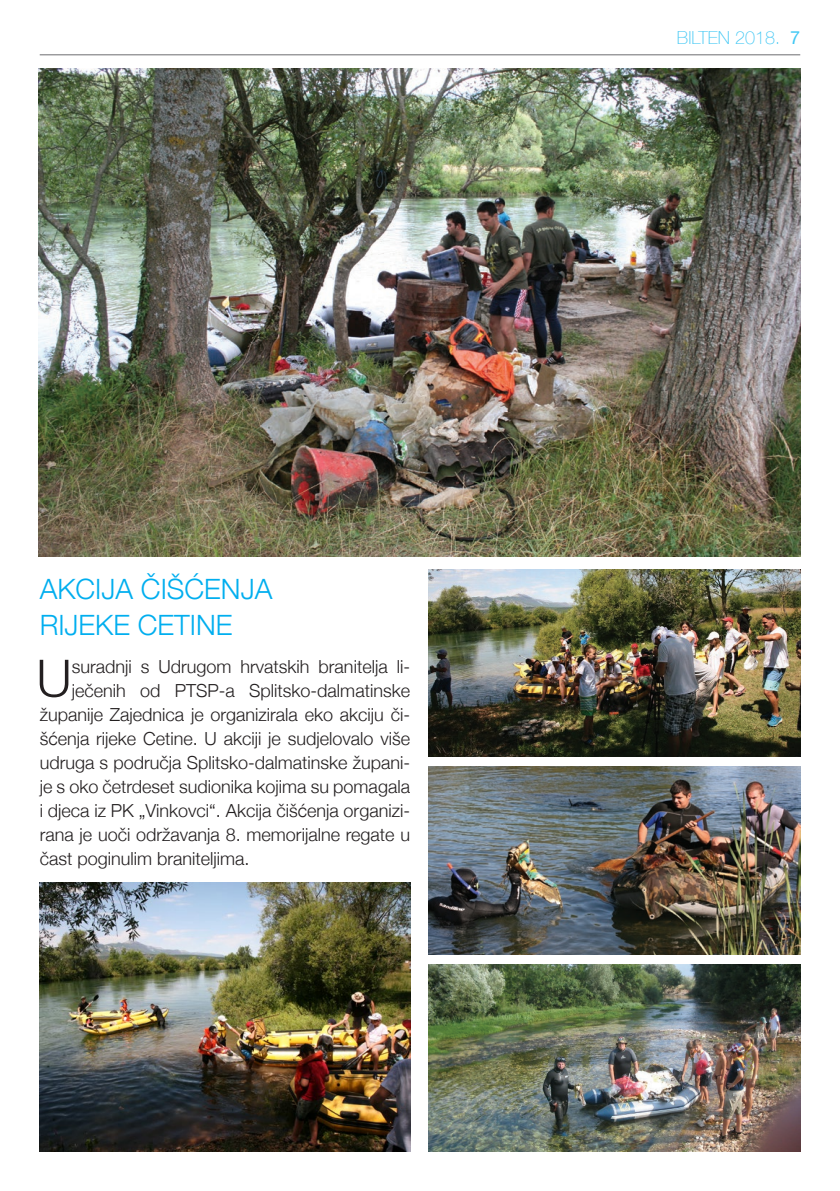
<style>
.page{position:relative;width:840px;height:1191px;background:#fff}
.page>*{position:absolute;margin:0;border:0;box-sizing:border-box;transform-origin:0 0}
.t1{font:300 51.6px "Helvetica Neue";color:#231f20}
.t2{font:300 28px/36px "Helvetica Neue";color:#00aeef}
.t3{font:300 18px "Helvetica Neue";color:#231f20}
.t4{font:100 18px "Helvetica Neue";color:#40c7f4}
.s1{font-weight:400}
</style>
<div class="page">
<hr style="left:40px;top:54px;width:759px;height:1px;background:#6c6d70">
<img style="left:38px;top:68px;width:761px;height:489px">
<img style="left:428px;top:767px;width:371px;height:187px">
<img style="left:428px;top:964px;width:371px;height:187px">
<img style="left:40px;top:882px;width:370px;height:269px">
<img style="left:428px;top:570px;width:371px;height:187px">
<h2 class="t2" style="left:40px;top:569px;width:234px">AKCIJA ČIŠĆENJA<br>RIJEKE CETINE</h2>
<h1 class="t1" style="left:36px;top:636px;width:37px">U</h1>
<p class="t3" style="left:72px;top:651px;width:339px">suradnji s Udrugom hrvatskih branitelja li-</p>
<p class="t3" style="left:72px;top:675px;width:339px">ječenih od PTSP-a Splitsko-dalmatinske</p>
<p class="t3" style="left:40px;top:699px;width:371px">županije Zajednica je organizirala eko akciju či-</p>
<p class="t3" style="left:40px;top:723px;width:371px">šćenja rijeke Cetine. U akciji je sudjelovalo više</p>
<p class="t3" style="left:40px;top:747px;width:371px">udruga s područja Splitsko-dalmatinske župani-</p>
<p class="t3" style="left:40px;top:771px;width:371px">je s oko četrdeset sudionika kojima su pomagala</p>
<p class="t3" style="left:40px;top:795px;width:371px">i djeca iz PK „Vinkovci“. Akcija čišćenja organizi-</p>
<p class="t3" style="left:40px;top:819px;width:371px">rana je uoči održavanja 8. memorijalne regate u</p>
<p class="t3" style="left:40px;top:843px;width:211px">čast poginulim braniteljima.</p>
<p class="t4" style="left:676px;top:24px;width:125px">BILTEN 2018. <span class="s1">7</span></p>
</div>
